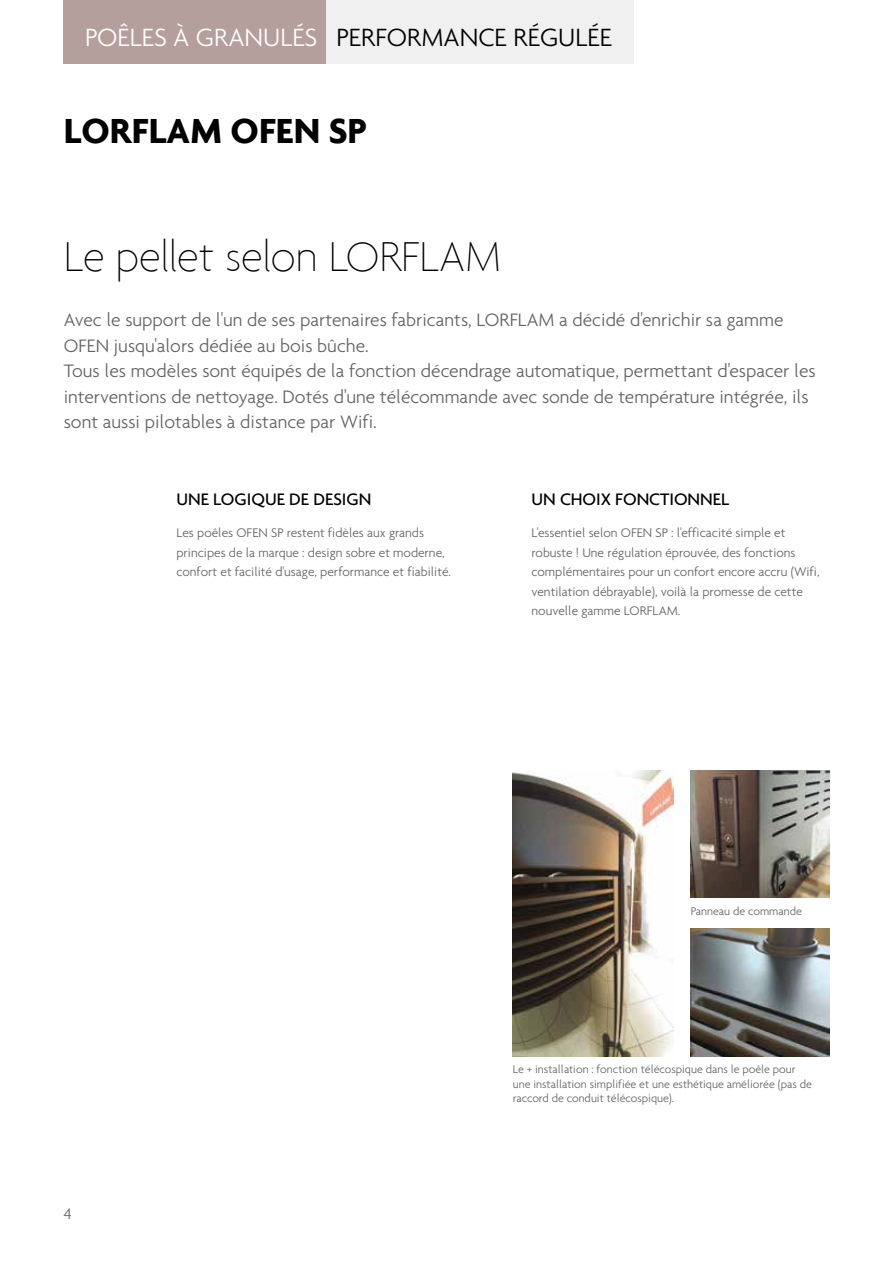
<style>
.page{position:relative;width:893px;height:1263px;background:#fff}
.page>*{position:absolute;margin:0;border:0;box-sizing:border-box;transform-origin:0 0}
.t1{font:100 45px "Agenda";color:#000}
.t2{font:700 37.5px "Agenda";color:#000}
.t3{font:300 27px "Agenda";color:#000}
.t4{font:300 19.5px/25.5px "Agenda";color:#646363}
.t5{font:500 18px "Agenda";color:#000}
.t6{font:300 16.5px "Agenda";color:#646363}
.t7{font:300 13.5px/19.5px "Agenda";color:#646363}
.t8{font:300 12px/14.4px "Agenda";color:#646363}
.s1{color:#fff}
</style>
<div class="page">
<div style="left:64px;top:0;width:570px;height:64px;background:#f0f0f0"></div>
<div style="left:64px;top:0;width:262px;height:64px;background:#b59f9d"></div>
<img style="left:691px;top:770px;width:138px;height:128px">
<img style="left:691px;top:929px;width:138px;height:127px">
<img style="left:513px;top:770px;width:161px;height:286px">
<h3 class="t3" style="left:85px;top:21px;width:529px"><span class="s1">POÊLES À GRANULÉS</span> PERFORMANCE RÉGULÉE</h3>
<h2 class="t2" style="left:64px;top:108px;width:304px">LORFLAM OFEN SP</h2>
<h1 class="t1" style="left:64px;top:231px;width:439px">Le pellet selon LORFLAM</h1>
<p class="t4" style="left:64px;top:307px;width:753px">Avec le support de l'un de ses partenaires fabricants, LORFLAM a décidé d'enrichir sa gamme OFEN jusqu'alors dédiée au bois bûche.<br>Tous les modèles sont équipés de la fonction décendrage automatique, permettant d'espacer les interventions de nettoyage. Dotés d'une télécommande avec sonde de température intégrée, ils sont aussi pilotables à distance par Wifi.</p>
<h3 class="t5" style="left:176px;top:488px;width:197px">UNE LOGIQUE DE DESIGN</h3>
<p class="t7" style="left:176px;top:523px;width:276px">Les poêles OFEN SP restent fidèles aux grands principes de la marque : design sobre et moderne, confort et facilité d'usage, performance et fiabilité.</p>
<h3 class="t5" style="left:531px;top:488px;width:199px">UN CHOIX FONCTIONNEL</h3>
<p class="t7" style="left:531px;top:523px;width:290px">L'essentiel selon OFEN SP : l'efficacité simple et robuste ! Une régulation éprouvée, des fonctions complémentaires pour un confort encore accru (Wifi, ventilation débrayable), voilà la promesse de cette nouvelle gamme LORFLAM.</p>
<p class="t6" style="left:64px;top:1204px;width:9px">4</p>
<p class="t8" style="left:691px;top:904px;width:113px">Panneau de commande</p>
<p class="t8" style="left:513px;top:1062px;width:300px">Le + installation : fonction télécospique dans le poêle pour une installation simplifiée et une esthétique améliorée (pas de raccord de conduit télécospique).</p>
</div>
